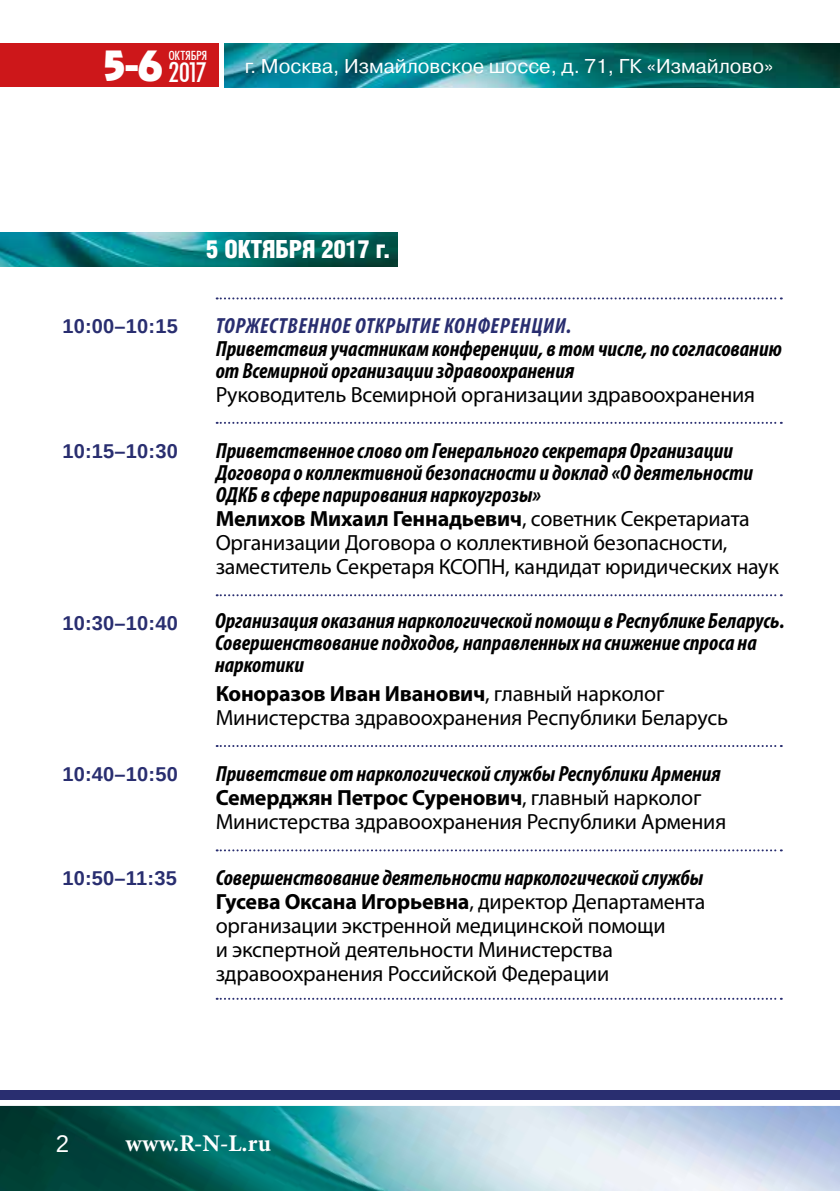
<style>
.page{position:relative;width:840px;height:1191px;background:#fff}
.page>*{position:absolute;margin:0;border:0;box-sizing:border-box;transform-origin:0 0}
.t1{font:500 37.6px "AG Revue Cyr";color:#fff}
.t2{font:30px "Futura Condensed Plain";color:#fff}
.t3{font:300 condensed 24px "AG Letterica";color:#fff}
.t4{font:700 24px "Minion Pro";color:#fff}
.t5{font:24px "Liberation Sans";color:#fff}
.t6{font:22px/24px "Myriad Pro";letter-spacing:-.01em;color:#000}
.t7{font:italic 700 condensed 22px/22px "Myriad Pro";color:#000}
.t8{font:italic 700 condensed 22px "Myriad Pro";letter-spacing:.03em;color:#292e70}
.t9{font:700 20px "Liberation Sans";letter-spacing:.01em;color:#292e70}
.t10{font:20px "Pragmatica C";color:#fff}
.t11{font:14px "Futura Condensed Plain";letter-spacing:.005em;color:#fff}
.s1{font-weight:700}
.s2{font-weight:700;font-style:italic;font-stretch:condensed}
</style>
<div class="page">
<img style="left:0;top:1106px;width:839px;height:85px">
<div style="left:0;top:1090px;width:839px;height:10px;background:#292e70"></div>
<div style="left:0;top:43px;width:218px;height:44px;background:#cd171a"></div>
<img style="left:224px;top:43px;width:615px;height:45px">
<img style="left:0;top:232px;width:397px;height:34px">
<svg style="left:216px;top:297px;width:565px;height:2px"></svg>
<svg style="left:216px;top:422px;width:565px;height:2px"></svg>
<svg style="left:216px;top:594px;width:565px;height:2px"></svg>
<svg style="left:216px;top:745px;width:565px;height:2px"></svg>
<svg style="left:216px;top:849px;width:565px;height:2px"></svg>
<svg style="left:216px;top:997px;width:565px;height:2px"></svg>
<h1 class="t1" style="left:103px;top:45px;width:61px">5-6</h1>
<p class="t11" style="left:169px;top:47px;width:40px">ОКТЯБРЯ</p>
<h2 class="t2" style="left:169px;top:55px;width:39px">2017</h2>
<p class="t10" style="left:245px;top:55px;width:530px">г. Москва, Измайловское шоссе, д. 71, ГК «Измайлово»</p>
<p class="t3" style="left:206px;top:235px;width:186px">5 ОКТЯБРЯ 2017 г.</p>
<p class="t9" style="left:62px;top:313px;width:117px">10:00–10:15</p>
<p class="t8" style="left:215px;top:312px;width:357px">ТОРЖЕСТВЕННОЕ ОТКРЫТИЕ КОНФЕРЕНЦИИ.</p>
<p class="t7" style="left:215px;top:337px;width:567px">Приветствия участникам конференции, в том числе, по согласованию от Всемирной организации здравоохранения</p>
<p class="t6" style="left:215px;top:382px;width:540px">Руководитель Всемирной организации здравоохранения</p>
<p class="t9" style="left:62px;top:437px;width:117px">10:15–10:30</p>
<p class="t7" style="left:215px;top:439px;width:538px">Приветственное слово от Генерального секретаря Организации<br>Договора о коллективной безопасности и доклад «О деятельности<br>ОДКБ в сфере парирования наркоугрозы»</p>
<p class="t6" style="left:215px;top:506px;width:564px"><span class="s1">Мелихов Михаил Геннадьевич</span>, советник Секретариата<br>Организации Договора о коллективной безопасности, заместитель Секретаря КСОПН, кандидат юридических наук</p>
<p class="t9" style="left:62px;top:609px;width:117px">10:30–10:40</p>
<p class="t7" style="left:215px;top:609px;width:570px">Организация оказания наркологической помощи в Республике Беларусь.<br>Совершенствование подходов, направленных на снижение спроса на наркотики</p>
<p class="t6" style="left:215px;top:681px;width:513px"><span class="s1">Коноразов Иван Иванович</span>, главный нарколог<br>Министерства здравоохранения Республики Беларусь</p>
<p class="t9" style="left:62px;top:760px;width:117px">10:40–10:50</p>
<p class="t6" style="left:215px;top:761px;width:512px"><span class="s2">Приветствие от наркологической службы Республики Армения<br></span><span class="s1">Семерджян Петрос Суренович</span>, главный нарколог<br>Министерства здравоохранения Республики Армения</p>
<p class="t9" style="left:62px;top:864px;width:116px">10:50–11:35</p>
<p class="t6" style="left:215px;top:865px;width:491px"><span class="s2">Совершенствование деятельности наркологической службы </span><span class="s1">Гусева Оксана Игорьевна</span>, директор Департамента организации экстренной медицинской помощи<br>и экспертной деятельности Министерства здравоохранения Российской Федерации</p>
<p class="t5" style="left:56px;top:1128px;width:15px">2</p>
<p class="t4" style="left:125px;top:1126px;width:147px">www.R-N-L.ru</p>
</div>
